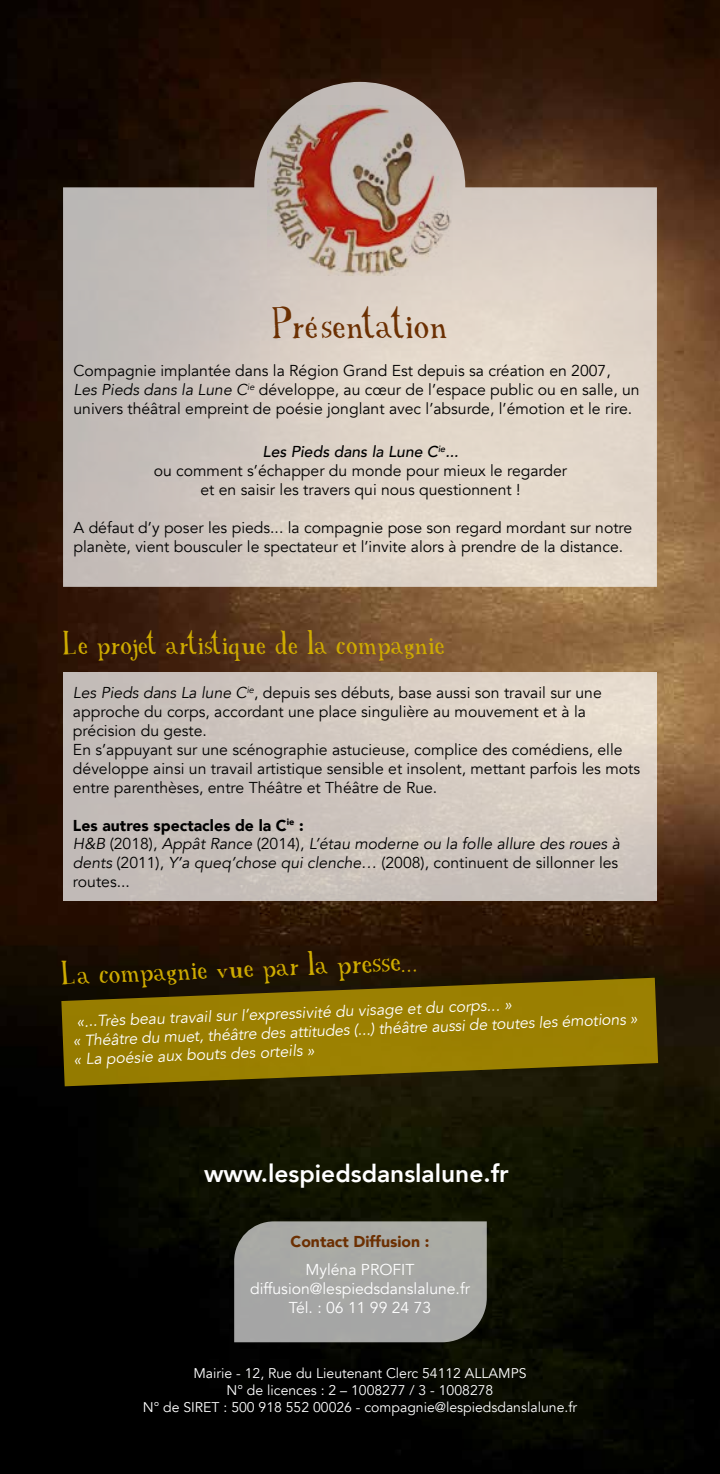
<style>
.page{position:relative;width:720px;height:1474px;background:#fff}
.page>*{position:absolute;margin:0;border:0;box-sizing:border-box;transform-origin:0 0}
.t1{font:42px "A Fontwith Serifs";color:#6c3002}
.t2{font:31.5px "A Fontwith Serifs";color:#ceab00}
.t3{font:800 24.5px "Avenir";color:#fff}
.t4{font:15.75px/18.9px "Avenir";color:#000}
.t5{font:italic 15.75px/18.9px "Avenir";color:#000}
.t6{font:italic 15.75px/19.1px "Avenir";color:#fff}
.t7{font:15.75px/18.9px "Avenir";color:#fff;text-align:center}
.t8{font:900 15.75px "Avenir";color:#6c3002}
.t9{font:14px/16.8px "Avenir";color:#fff;text-align:center}
.s1{font-style:italic}
.s2{font-weight:500;font-style:italic}
.s3{font-weight:900;font-style:normal}
.s4{font-style:normal}
.s5{font-size:33.25px}
</style>
<div class="page">
<img style="left:0;top:0;width:719px;height:1473px">
<svg style="left:63px;top:82px;width:593px;height:505px;background:#baaea4"></svg>
<svg style="left:63px;top:672px;width:593px;height:228px;background:#cfc6be"></svg>
<div style="left:234px;top:1221px;width:252px;height:121px;background:#a7a8a5"></div>
<img style="left:268px;top:105px;width:184px;height:170px">
<svg style="left:61px;top:977px;width:596px;height:109px;background:#7d6701"></svg>
<h1 class="t1" style="left:272px;top:300px;width:177px">Présentation</h1>
<p class="t4" style="left:73px;top:361px;width:567px">Compagnie implantée dans la Région Grand Est depuis sa création en 2007,<br><span class="s1">Les Pieds dans la Lune C</span><sup>ie</sup> développe, au cœur de l’espace public ou en salle, un univers théâtral empreint de poésie jonglant avec l’absurde, l’émotion et le rire.</p>
<p class="t4" style="left:154px;top:443px;width:415px;text-align:center"><span class="s2">Les Pieds dans la Lune C</span><sup>ie</sup><span class="s2">...<br></span>ou comment s’échapper du monde pour mieux le regarder et en saisir les travers qui nous questionnent !</p>
<p class="t4" style="left:73px;top:518px;width:560px">A défaut d’y poser les pieds... la compagnie pose son regard mordant sur notre planète, vient bousculer le spectateur et l’invite alors à prendre de la distance.</p>
<h2 class="t2" style="left:63px;top:625px;width:384px">Le projet artistique de la compagnie</h2>
<p class="t4" style="left:73px;top:683px;width:568px"><span class="s1">Les Pieds dans La lune C</span><sup>ie</sup>, depuis ses débuts, base aussi son travail sur une approche du corps, accordant une place singulière au mouvement et à la précision du geste.<br>En s’appuyant sur une scénographie astucieuse, complice des comédiens, elle développe ainsi un travail artistique sensible et insolent, mettant parfois les mots entre parenthèses, entre Théâtre et Théâtre de Rue.</p>
<p class="t5" style="left:73px;top:816px;width:548px"><span class="s3">Les autres spectacles de la C</span><sup>ie</sup> <span class="s3">:<br></span>H&amp;B <span class="s4">(2018),</span> Appât Rance <span class="s4">(2014),</span> L’étau moderne ou la folle allure des roues à dents <span class="s4">(2011),</span> Y’a queq’chose qui clenche… <span class="s4">(2008), continuent de sillonner les routes...</span></p>
<h2 class="t2" style="left:61px;top:955px;width:357px;rotate:-2deg">La compagnie vue par la <span class="s5">presse…</span></h2>
<p class="t6" style="left:72px;top:1011px;width:566px;rotate:-2deg">«...Très beau travail sur l’expressivité du visage et du corps... »<br>« Théâtre du muet, théâtre des attitudes (...) théâtre aussi de toutes les émotions » « La poésie aux bouts des orteils »</p>
<h3 class="t3" style="left:204px;top:1154px;width:306px">www.lespiedsdanslalune.fr</h3>
<p class="t8" style="left:290px;top:1228px;width:140px">Contact Diffusion :</p>
<p class="t7" style="left:250px;top:1260px;width:221px">Myléna PROFIT diffusion@lespiedsdanslalune.fr<br>Tél. : 06 11 99 24 73</p>
<p class="t9" style="left:143px;top:1365px;width:435px">Mairie - 12, Rue du Lieutenant Clerc 54112 ALLAMPS<br>N° de licences : 2 – 1008277 / 3 - 1008278<br>N° de SIRET : 500 918 552 00026 - compagnie@lespiedsdanslalune.fr</p>
</div>
